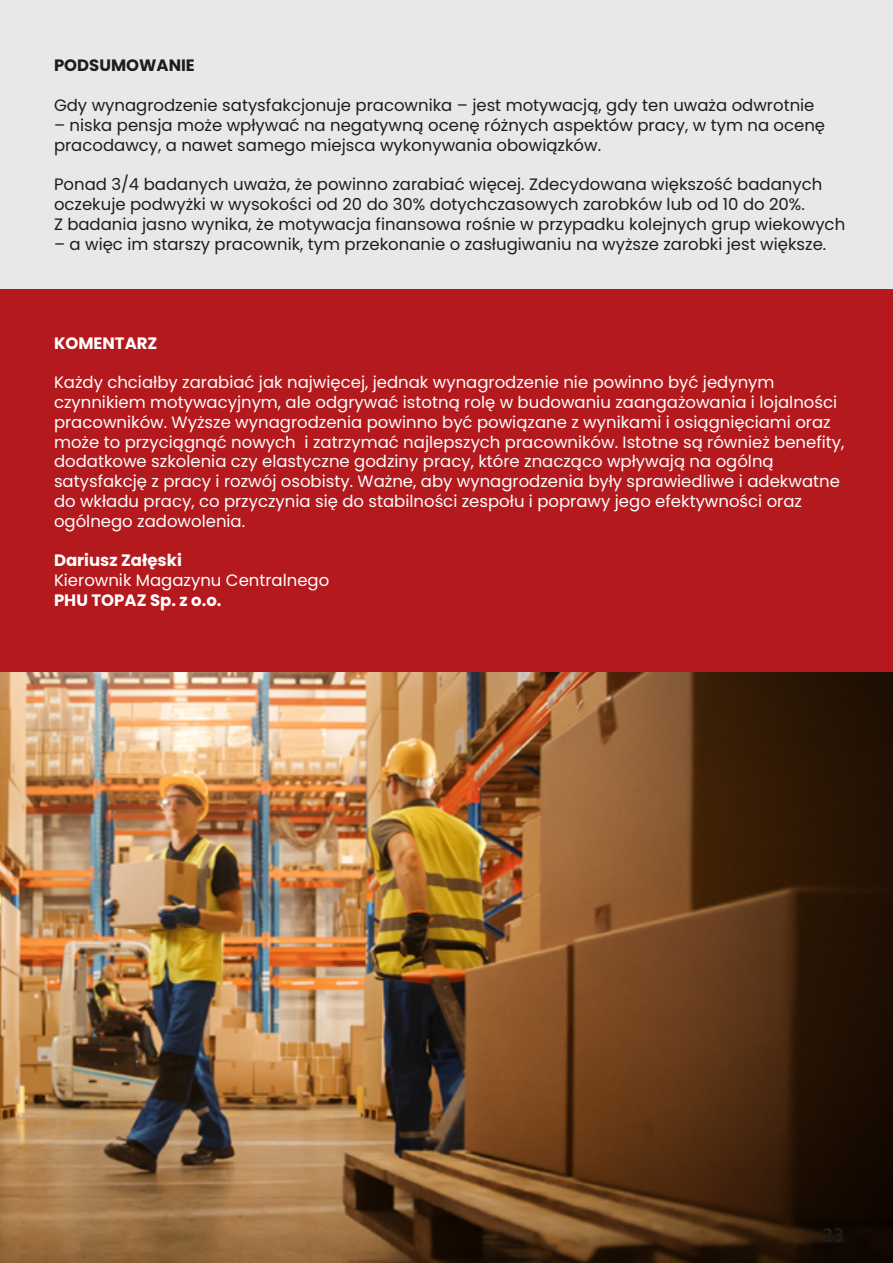
<style>
.page{position:relative;width:893px;height:1263px;background:#fff}
.page>*{position:absolute;margin:0;border:0;box-sizing:border-box;transform-origin:0 0}
.t1{font:700 19.5px "Segoe UI";color:#1d1d1b}
.t2{font:16.5px/19.8px "Poppins";color:#fff}
.t3{font:16.5px/19.8px "Poppins";color:#1d1d1b}
.t4{font:700 16.5px "Poppins";color:#fff}
.t5{font:700 16.5px "Poppins";color:#1d1d1b}
</style>
<div class="page">
<img style="left:0;top:672px;width:893px;height:591px">
<div style="left:0;top:0;width:893px;height:293px;background:#e8e8e8"></div>
<div style="left:0;top:289px;width:893px;height:383px;background:#b4191d"></div>
<p class="t5" style="left:54px;top:56px;width:142px">PODSUMOWANIE</p>
<p class="t3" style="left:54px;top:95px;width:762px">Gdy wynagrodzenie satysfakcjonuje pracownika – jest motywacją, gdy ten uważa odwrotnie</p>
<p class="t3" style="left:54px;top:115px;width:773px">– niska pensja może wpływać na negatywną ocenę różnych aspektów pracy, w tym na ocenę pracodawcy, a nawet samego miejsca wykonywania obowiązków.</p>
<p class="t3" style="left:54px;top:175px;width:793px">Ponad 3/4 badanych uważa, że powinno zarabiać więcej. Zdecydowana większość badanych oczekuje podwyżki w wysokości od 20 do 30% dotychczasowych zarobków lub od 10 do 20%.<br>Z badania jasno wynika, że motywacja finansowa rośnie w przypadku kolejnych grup wiekowych</p>
<p class="t3" style="left:54px;top:234px;width:774px">– a więc im starszy pracownik, tym przekonanie o zasługiwaniu na wyższe zarobki jest większe.</p>
<p class="t4" style="left:54px;top:333px;width:105px">KOMENTARZ</p>
<p class="t2" style="left:54px;top:373px;width:792px">Każdy chciałby zarabiać jak najwięcej, jednak wynagrodzenie nie powinno być jedynym czynnikiem motywacyjnym, ale odgrywać istotną rolę w budowaniu zaangażowania i lojalności pracowników. Wyższe wynagrodzenia powinno być powiązane z wynikami i osiągnięciami oraz może to przyciągnąć nowych i zatrzymać najlepszych pracowników. Istotne są również benefity, dodatkowe szkolenia czy elastyczne godziny pracy, które znacząco wpływają na ogólną satysfakcję z pracy i rozwój osobisty. Ważne, aby wynagrodzenia były sprawiedliwe i adekwatne do wkładu pracy, co przyczynia się do stabilności zespołu i poprawy jego efektywności oraz ogólnego zadowolenia.</p>
<p class="t4" style="left:54px;top:551px;width:129px">Dariusz Załęski</p>
<p class="t2" style="left:54px;top:571px;width:277px">Kierownik Magazynu Centralnego</p>
<p class="t4" style="left:54px;top:591px;width:169px">PHU TOPAZ Sp. z o.o.</p>
<p class="t1" style="left:822px;top:1217px;width:24px">23</p>
</div>
